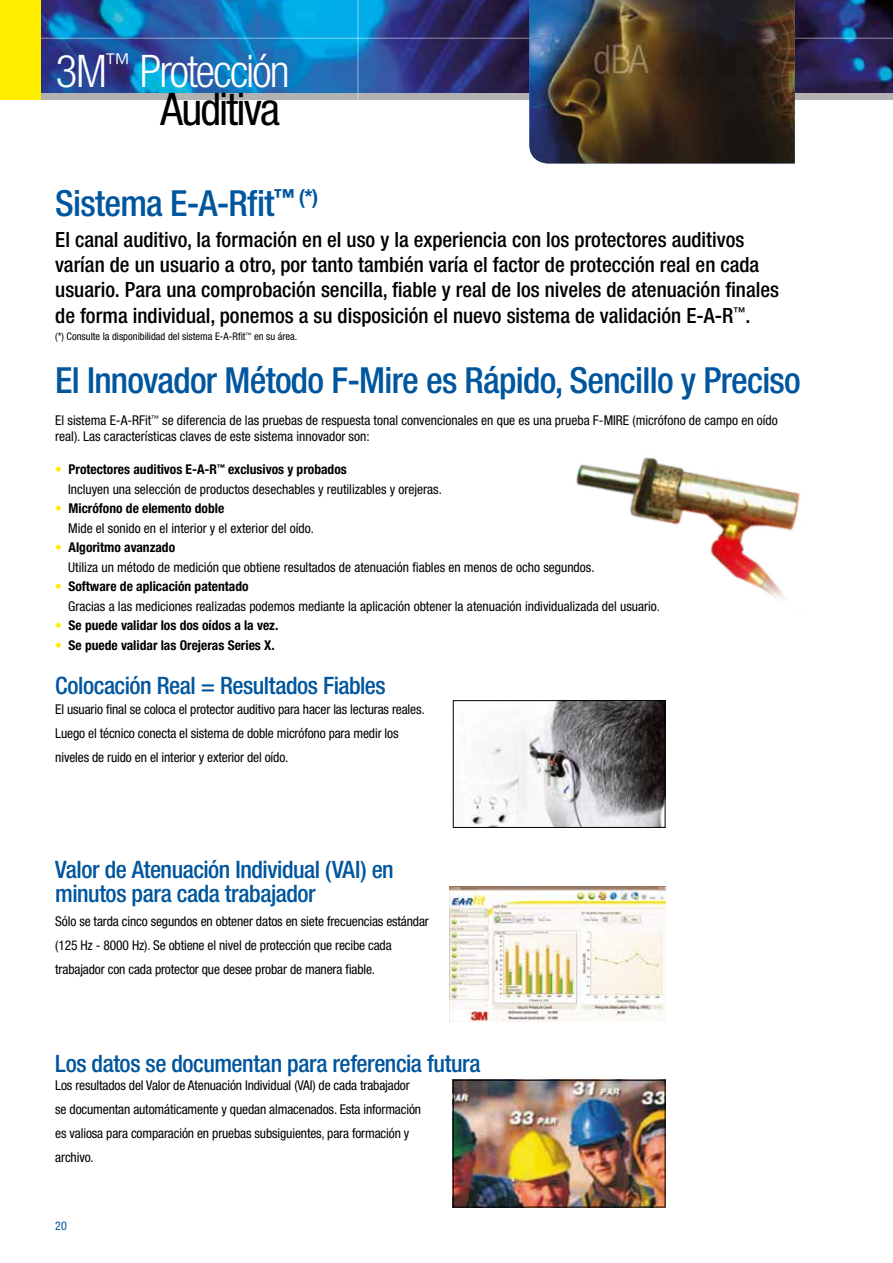
<style>
.page{position:relative;width:893px;height:1263px;background:#fff}
.page>*{position:absolute;margin:0;border:0;box-sizing:border-box;transform-origin:0 0}
.t1{font:300 condensed 45px/38.2px "Helvetica Neue LT Std";letter-spacing:-.045em;color:#fff;text-align:right}
.t2{font:500 condensed 36px "Helvetica Neue LT Std";letter-spacing:-.02em;color:#00569e}
.t3{font:500 condensed 24px/24px "Helvetica Neue LT Std";letter-spacing:-.02em;color:#00569e}
.t4{font:500 condensed 21px/25.2px "Helvetica Neue LT Std";color:#000}
.t5{font:condensed 13.5px/24px "Helvetica Neue LT Std";letter-spacing:-.01em;color:#000}
.t6{font:700 condensed 13.5px "Helvetica Neue LT Std";color:#000}
.t7{font:condensed 12px "Helvetica Neue LT Std";color:#00569e}
.t8{font:condensed 10.5px "Helvetica Neue LT Std";color:#000}
.s1{font-weight:400;color:#000}
.s2{font-weight:300;color:#fe0}
.s3{font-weight:700}
</style>
<div class="page">
<div style="left:0;top:92px;width:893px;height:8px;background:#b3b2b2"></div>
<img style="left:41px;top:0;width:852px;height:92px">
<hr style="left:0;top:38px;width:893px;height:1px;background:#fff">
<hr style="left:358px;top:0;width:1px;height:102px;background:#fff">
<div style="left:0;top:0;width:41px;height:100px;background:#ffed00"></div>
<img style="left:529px;top:0;width:266px;height:163px">
<img style="left:469px;top:702px;width:194px;height:124px">
<div style="left:453px;top:700px;width:212px;height:128px;border:1px solid #000"></div>
<img style="left:455px;top:1082px;width:208px;height:123px">
<div style="left:453px;top:1080px;width:212px;height:127px;border:1px solid #000"></div>
<img style="left:576px;top:457px;width:224px;height:143px">
<img style="left:450px;top:886px;width:215px;height:135px">
<h1 class="t1" style="left:56px;top:52px;width:235px">3M<sup>™</sup> Protección<br><span class="s1">Auditiva</span></h1>
<h2 class="t2" style="left:55px;top:182px;width:265px">Sistema E-A-Rfit<sup>™</sup> <sup>(*)</sup></h2>
<p class="t4" style="left:55px;top:227px;width:725px">El canal auditivo, la formación en el uso y la experiencia con los protectores auditivos varían de un usuario a otro, por tanto también varía el factor de protección real en cada usuario. Para una comprobación sencilla, fiable y real de los niveles de atenuación finales de forma individual, ponemos a su disposición el nuevo sistema de validación E-A-R<sup>™</sup>.</p>
<h2 class="t2" style="left:55px;top:359px;width:747px">El Innovador Método F-Mire es Rápido, Sencillo y Preciso</h2>
<p class="t8" style="left:55px;top:330px;width:244px">(*) Consulte la disponibilidad del sistema E-A-Rfit<sup>™</sup> en su área.</p>
<p class="t5" style="left:55px;top:412px;width:724px;line-height:16.2px">El sistema E-A-RFit<sup>™</sup> se diferencia de las pruebas de respuesta tonal convencionales en que es una prueba F-MIRE (micrófono de campo en oído real). Las características claves de este sistema innovador son:</p>
<p class="t5" style="left:68px;top:459px;width:375px;line-height:19.5px;text-indent:-13px"><span class="s2">•</span> <span class="s3">Protectores auditivos E-A-R</span><sup>™</sup> <span class="s3">exclusivos y probados<br></span>Incluyen una selección de productos desechables y reutilizables y orejeras.</p>
<p class="t5" style="left:68px;top:498px;width:247px;line-height:19.5px;text-indent:-13px"><span class="s2">•</span> <span class="s3">Micrófono de elemento doble<br></span>Mide el sonido en el interior y el exterior del oído.</p>
<p class="t5" style="left:68px;top:537px;width:528px;line-height:19.5px;text-indent:-13px"><span class="s2">•</span> <span class="s3">Algoritmo avanzado<br></span>Utiliza un método de medición que obtiene resultados de atenuación fiables en menos de ocho segundos.</p>
<p class="t5" style="left:68px;top:576px;width:593px;line-height:19.5px;text-indent:-13px"><span class="s2">•</span> <span class="s3">Software de aplicación patentado<br></span>Gracias a las mediciones realizadas podemos mediante la aplicación obtener la atenuación individualizada del usuario.</p>
<p class="t6" style="left:55px;top:617px;width:224px"><span class="s2">•</span> Se puede validar los dos oídos a la vez.</p>
<p class="t6" style="left:55px;top:636px;width:221px"><span class="s2">•</span> Se puede validar las Orejeras Series X.</p>
<h3 class="t3" style="left:55px;top:673px;width:332px">Colocación Real = Resultados Fiables</h3>
<p class="t5" style="left:55px;top:697px;width:371px">El usuario final se coloca el protector auditivo para hacer las lecturas reales.<br>Luego el técnico conecta el sistema de doble micrófono para medir los niveles de ruido en el interior y exterior del oído.</p>
<h3 class="t3" style="left:55px;top:857px;width:340px">Valor de Atenuación Individual (VAI) en minutos para cada trabajador</h3>
<p class="t5" style="left:55px;top:909px;width:375px">Sólo se tarda cinco segundos en obtener datos en siete frecuencias estándar (125 Hz - 8000 Hz). Se obtiene el nivel de protección que recibe cada trabajador con cada protector que desee probar de manera fiable.</p>
<h3 class="t3" style="left:55px;top:1051px;width:427px">Los datos se documentan para referencia futura</h3>
<p class="t5" style="left:55px;top:1073px;width:367px">Los resultados del Valor de Atenuación Individual (VAI) de cada trabajador se documentan automáticamente y quedan almacenados. Esta información es valiosa para comparación en pruebas subsiguientes, para formación y archivo.</p>
<p class="t7" style="left:55px;top:1219px;width:13px">20</p>
</div>
